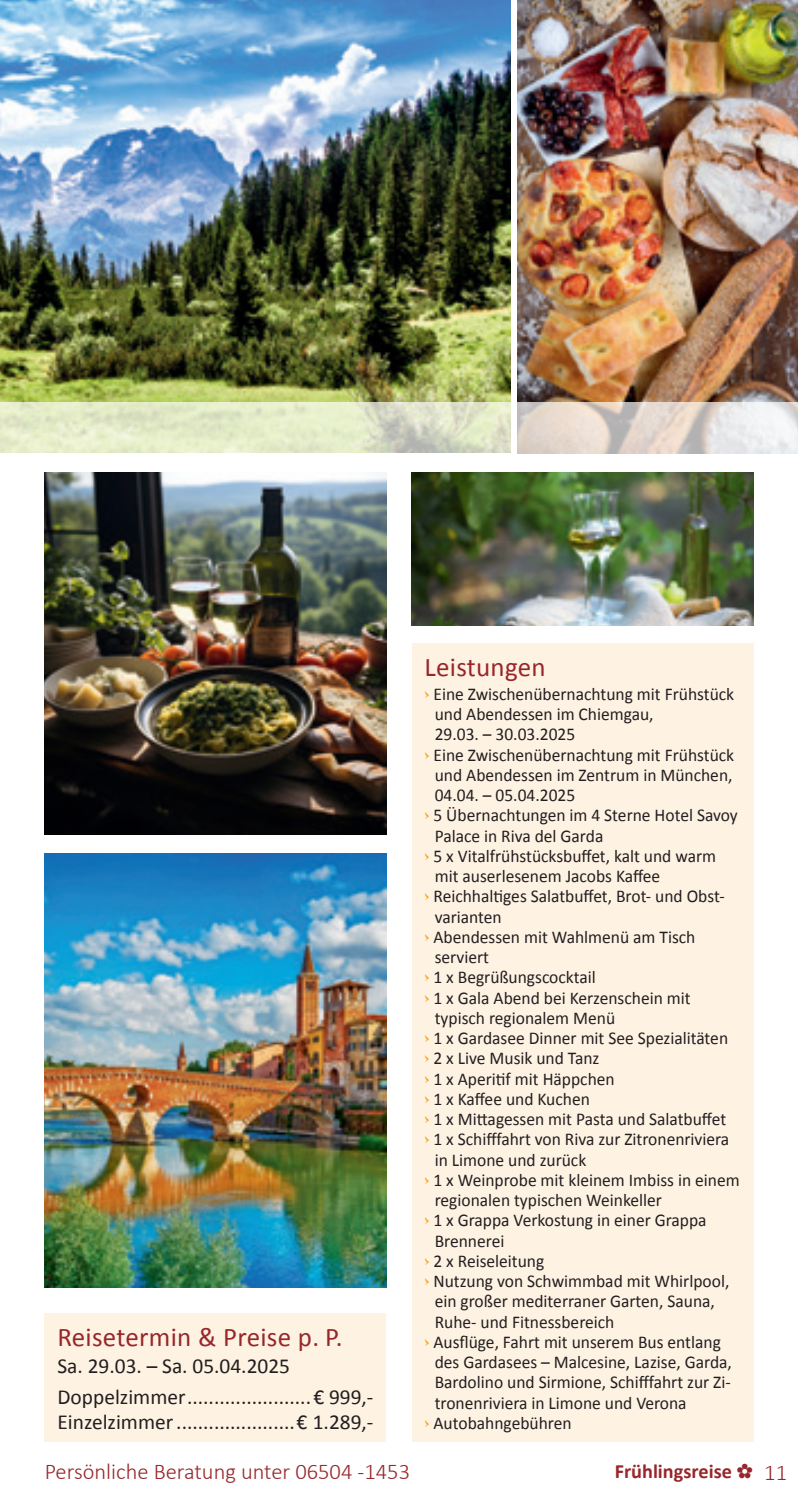
<style>
.page{position:relative;width:798px;height:1499px;background:#fff}
.page>*{position:absolute;margin:0;border:0;box-sizing:border-box;transform-origin:0 0}
._06_Leistungen__Termine__Preise{font:27px "Calibri";letter-spacing:.01em;color:#98262a}
.t1{font:300 22.5px "Calibri";color:#98262a}
._09_Zimmer_Preise{font:21.38px "Calibri";color:#231f20}
._00_Grundtext{font:21.38px "Calibri";color:#231f20}
._00_Grundtext-2{font:700 20.25px "Calibri";color:#98262a}
.t2{font:18px/20.2px "Calibri";color:#231f20}
.s1{font-family:"aka Dora";color:#f9a51b}
</style>
<div class="page">
<img style="left:0;top:0;width:510px;height:402px">
<img style="left:517px;top:0;width:280px;height:402px">
<svg style="left:1px;top:402px;width:796px;height:52px;background:#e1e2cd"></svg>
<div style="left:411px;top:643px;width:342px;height:798px;background:#fef2e3"></div>
<div style="left:45px;top:1313px;width:341px;height:128px;background:#fef2e3"></div>
<img style="left:45px;top:853px;width:341px;height:434px">
<img style="left:45px;top:472px;width:341px;height:362px">
<img style="left:411px;top:472px;width:342px;height:153px">
<p class="_06_Leistungen__Termine__Preise" style="left:424px;top:650px;width:123px">Leistungen</p>
<p class="t2" style="left:434px;top:684px;width:301px;text-indent:-10px"><span class="s1">›</span> Eine Zwischenübernachtung mit Frühstück und Abendessen im Chiemgau,<br>29.03. – 30.03.2025</p>
<p class="t2" style="left:434px;top:744px;width:301px;text-align:justify;text-indent:-10px"><span class="s1">›</span> Eine Zwischenübernachtung mit Frühstück und Abendessen im Zentrum in München, 04.04. – 05.04.2025</p>
<p class="t2" style="left:434px;top:805px;width:304px;text-indent:-10px"><span class="s1">›</span> 5 Übernachtungen im 4 Sterne Hotel Savoy<br>Palace in Riva del Garda</p>
<p class="t2" style="left:434px;top:846px;width:283px;text-indent:-10px"><span class="s1">›</span> 5 x Vitalfrühstücksbuffet, kalt und warm mit auserlesenem Jacobs Kaffee</p>
<p class="t2" style="left:434px;top:886px;width:291px;text-indent:-10px"><span class="s1">›</span> Reichhaltiges Salatbuffet, Brot- und Obst&shy;varianten</p>
<p class="t2" style="left:434px;top:927px;width:262px;text-indent:-10px"><span class="s1">›</span> Abendessen mit Wahlmenü am Tisch serviert</p>
<p class="t2" style="left:424px;top:967px;width:173px"><span class="s1">›</span> 1 x Begrüßungscocktail</p>
<p class="t2" style="left:434px;top:987px;width:257px;text-indent:-10px"><span class="s1">›</span> 1 x Gala Abend bei Kerzenschein mit typisch regionalem Menü</p>
<p class="t2" style="left:424px;top:1028px;width:305px"><span class="s1">›</span> 1 x Gardasee Dinner mit See Spezialitäten</p>
<p class="t2" style="left:424px;top:1048px;width:176px"><span class="s1">›</span> 2 x Live Musik und Tanz</p>
<p class="t2" style="left:424px;top:1068px;width:192px"><span class="s1">›</span> 1 x Aperitif mit Häppchen</p>
<p class="t2" style="left:424px;top:1089px;width:167px"><span class="s1">›</span> 1 x Kaffee und Kuchen</p>
<p class="t2" style="left:424px;top:1109px;width:303px"><span class="s1">›</span> 1 x Mittagessen mit Pasta und Salatbuffet</p>
<p class="t2" style="left:434px;top:1129px;width:296px;text-indent:-10px"><span class="s1">›</span> 1 x Schifffahrt von Riva zur Zitronenriviera in Limone und zurück</p>
<p class="t2" style="left:434px;top:1170px;width:306px;text-indent:-10px"><span class="s1">›</span> 1 x Weinprobe mit kleinem Imbiss in einem regionalen typischen Weinkeller</p>
<p class="t2" style="left:434px;top:1210px;width:273px;text-indent:-10px"><span class="s1">›</span> 1 x Grappa Verkostung in einer Grappa<br>Brennerei</p>
<p class="t2" style="left:424px;top:1251px;width:121px"><span class="s1">›</span> 2 x Reiseleitung</p>
<p class="t2" style="left:434px;top:1271px;width:296px;text-indent:-10px"><span class="s1">›</span> Nutzung von Schwimmbad mit Whirlpool, ein großer mediterraner Garten, Sauna,<br>Ruhe- und Fitnessbereich</p>
<p class="t2" style="left:434px;top:1332px;width:298px;text-indent:-10px"><span class="s1">›</span> Ausflüge, Fahrt mit unserem Bus entlang des Gardasees – Malcesine, Lazise, Garda, Bardolino und Sirmione, Schifffahrt zur Zi&shy;tronenriviera in Limone und Verona</p>
<p class="t2" style="left:424px;top:1413px;width:148px"><span class="s1">›</span> Autobahngebühren</p>
<p class="_06_Leistungen__Termine__Preise" style="left:57px;top:1320px;width:286px">Reisetermin &amp; Preise p. P.</p>
<p class="_00_Grundtext" style="left:57px;top:1352px;width:234px">Sa. 29.03. – Sa. 05.04.2025</p>
<p class="_09_Zimmer_Preise" style="left:57px;top:1383px;width:129px">Doppelzimmer</p>
<p class="_09_Zimmer_Preise" style="left:313px;top:1383px;width:62px">€ 999,-</p>
<p class="_09_Zimmer_Preise" style="left:57px;top:1408px;width:117px">Einzelzimmer</p>
<p class="_09_Zimmer_Preise" style="left:296px;top:1408px;width:79px">€ 1.289,-</p>
<p class="t1" style="left:45px;top:1457px;width:367px">Persönliche Beratung unter 06504 -1453</p>
<p class="_00_Grundtext-2" style="left:614px;top:1458px;width:140px">Frühlingsreise ✿</p>
<p class="t1" style="left:763px;top:1458px;width:25px">11</p>
</div>
